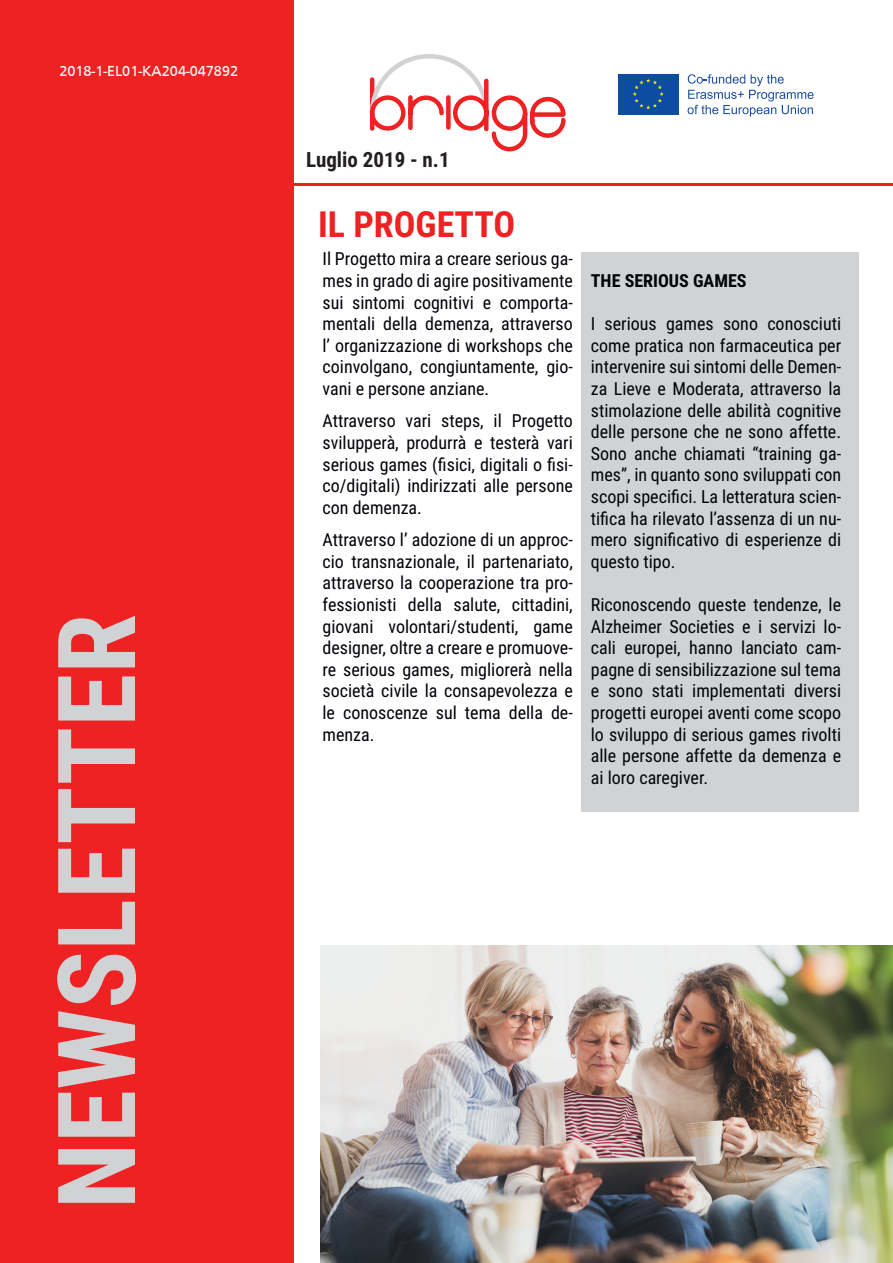
<style>
.page{position:relative;width:893px;height:1263px;background:#fff}
.page>*{position:absolute;margin:0;border:0;box-sizing:border-box;transform-origin:0 0}
.t1{font:700 108px "Roboto Condensed";color:#d1d2d4}
.t2{font:700 36px "Roboto Condensed";color:#ee2123}
.t3{font:700 21px "Roboto Condensed";color:#231f20}
.t4{font:18px/21.6px "Roboto Condensed";color:#000208;text-align:justify}
.t5{font:700 18px "Roboto Condensed";color:#000208}
.t6{font:15px "Frutiger";color:#fff}
</style>
<div class="page">
<div style="left:582px;top:252px;width:277px;height:559px;background:#d1d2d4"></div>
<svg style="left:369px;top:54px;width:197px;height:98px"></svg>
<div style="left:618px;top:74px;width:60px;height:40px;background:#0d4da1"></div>
<svg style="left:633px;top:78px;width:31px;height:31px"></svg>
<svg style="left:688px;top:74px;width:126px;height:43px"></svg>
<div style="left:0;top:0;width:293px;height:1263px;background:#ee2123"></div>
<hr style="left:0;top:183px;width:893px;height:3px;background:#ee2123">
<img style="left:320px;top:945px;width:573px;height:318px">
<p class="t6" style="left:59px;top:63px;width:180px">2018-1-EL01-KA204-047892</p>
<h1 class="t1" style="left:21px;top:1209px;width:597px;rotate:-90deg">NEWSLETTER</h1>
<p class="t3" style="left:306px;top:145px;width:145px">Luglio 2019 - n.1</p>
<h2 class="t2" style="left:318px;top:199px;width:199px">IL PROGETTO</h2>
<p class="t4" style="left:323px;top:248px;width:252px">Il Progetto mira a creare serious ga&shy;mes in grado di agire positivamente sui sintomi cognitivi e comporta&shy;mentali della demenza, attraverso l’ organizzazione di workshops che coinvolgano, congiuntamente, gio&shy;vani e persone anziane.</p>
<p class="t4" style="left:323px;top:410px;width:252px">Attraverso vari steps, il Progetto svilupperà, produrrà e testerà vari serious games (fisici, digitali o fisi&shy;co/digitali) indirizzati alle persone con demenza.</p>
<p class="t4" style="left:323px;top:528px;width:252px">Attraverso l’ adozione di un approc&shy;cio transnazionale, il partenariato, attraverso la cooperazione tra pro&shy;fessionisti della salute, cittadini, giovani volontari/studenti, game designer, oltre a creare e promuove&shy;re serious games, migliorerà nella società civile la consapevolezza e le conoscenze sul tema della de&shy;menza.</p>
<p class="t5" style="left:591px;top:268px;width:157px">THE SERIOUS GAMES</p>
<p class="t4" style="left:591px;top:312px;width:252px">I serious games sono conosciuti come pratica non farmaceutica per intervenire sui sintomi delle Demen&shy;za Lieve e Moderata, attraverso la stimolazione delle abilità cognitive delle persone che ne sono affette.<br>Sono anche chiamati “training ga&shy;mes”, in quanto sono sviluppati con scopi specifici. La letteratura scien&shy;tifica ha rilevato l’assenza di un nu&shy;mero significativo di esperienze di questo tipo.</p>
<p class="t4" style="left:591px;top:593px;width:252px">Riconoscendo queste tendenze, le Alzheimer Societies e i servizi lo&shy;cali europei, hanno lanciato cam&shy;pagne di sensibilizzazione sul tema e sono stati implementati diversi progetti europei aventi come scopo lo sviluppo di serious games rivolti alle persone affette da demenza e ai loro caregiver.</p>
</div>
